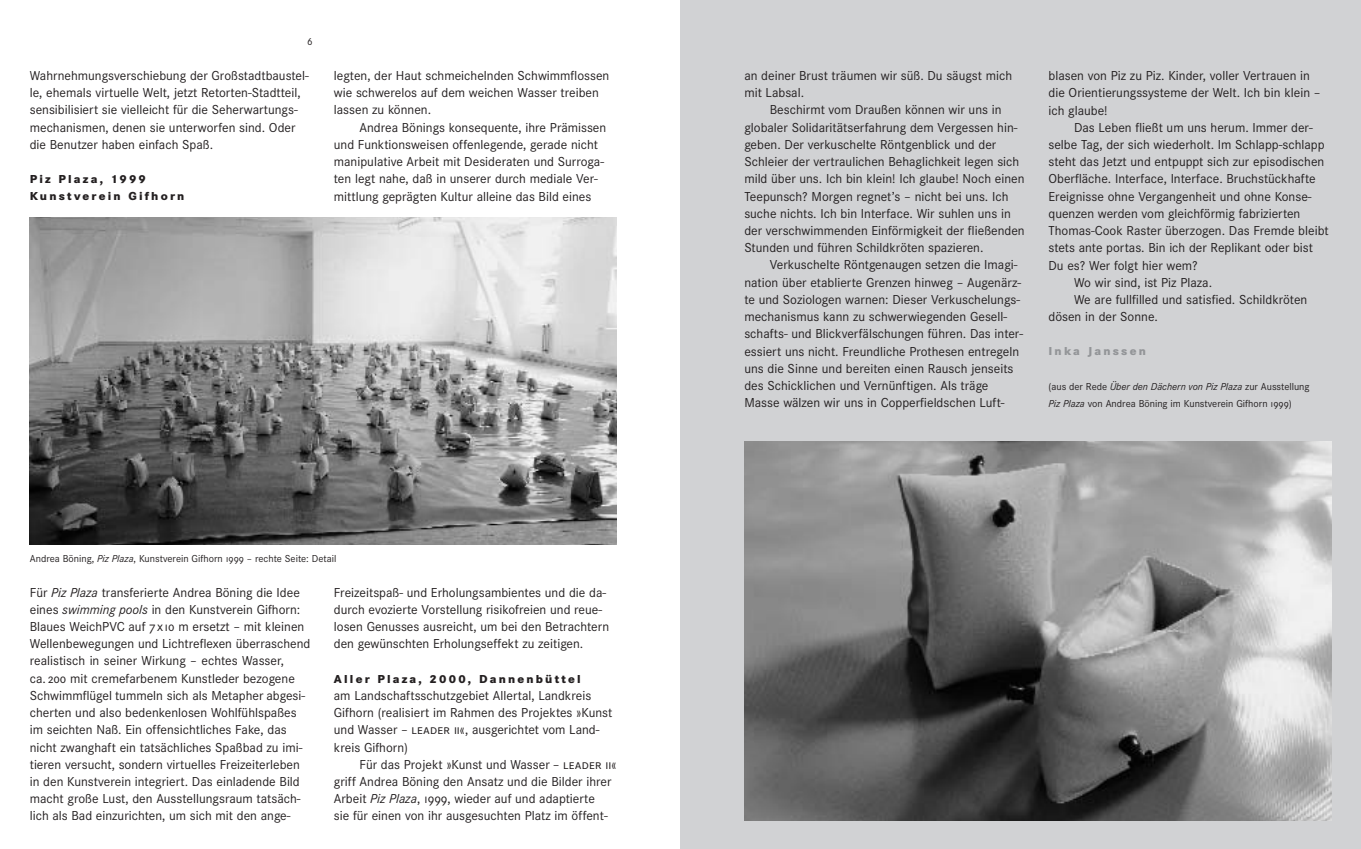
<style>
.page{position:relative;width:1361px;height:849px;background:#fff}
.page>*{position:absolute;margin:0;border:0;box-sizing:border-box;transform-origin:0 0}
.t1{font:13.5px/17.2px "Corporate S";color:#231f20}
.t2{font:800 12px/17.2px "Corporate S";letter-spacing:.185em;color:#231f20}
.t3{font:800 12px "Corporate S";letter-spacing:.185em;color:#939598}
.t4{font:10.5px/17.2px "Corporate S";color:#231f20}
.s1{font-style:italic}
.s2{font-family:"Corporate SSC"}
</style>
<div class="page">
<div style="left:680px;top:0;width:680px;height:849px;background:#d1d2d4"></div>
<img style="left:744px;top:442px;width:587px;height:379px">
<img style="left:30px;top:218px;width:587px;height:327px">
<p class="t4" style="left:307px;top:34px;width:7px">6</p>
<p class="t1" style="left:30px;top:68px;width:280px">Wahrnehmungsverschiebung der Großstadtbaustel&shy;le, ehemals virtuelle Welt, jetzt Retorten-Stadtteil, sensibilisiert sie vielleicht für die Seherwartungs&shy;mechanismen, denen sie unterworfen sind. Oder die Benutzer haben einfach Spaß.</p>
<p class="t2" style="left:30px;top:172px;width:156px">Piz Plaza, 1999<br>Kunstverein Gifhorn</p>
<p class="t1" style="left:334px;top:68px;width:277px">legten, der Haut schmeichelnden Schwimmflossen wie schwerelos auf dem weichen Wasser treiben lassen zu können.</p>
<p class="t1" style="left:334px;top:120px;width:274px;text-indent:26px">Andrea Bönings konsequente, ihre Prämissen und Funktionsweisen offenlegende, gerade nicht manipulative Arbeit mit Desideraten und Surroga&shy;ten legt nahe, daß in unserer durch mediale Ver&shy;mittlung geprägten Kultur alleine das Bild eines</p>
<p class="t4" style="left:30px;top:551px;width:308px">Andrea Böning, <span class="s1">Piz Plaza</span>, Kunstverein Gifhorn <span class="s2">1999 –</span> rechte Seite: Detail</p>
<p class="t1" style="left:30px;top:585px;width:282px">Für <span class="s1">Piz Plaza</span> transferierte Andrea Böning die Idee eines <span class="s1">swimming pools</span> in den Kunstverein Gifhorn:<br>Blaues WeichPVC auf <span class="s2">7</span> x <span class="s2">10</span> m ersetzt – mit kleinen Wellenbewegungen und Lichtreflexen überraschend realistisch in seiner Wirkung – echtes Wasser,<br>ca. <span class="s2">200</span> mit cremefarbenem Kunstleder bezogene Schwimmflügel tummeln sich als Metapher abgesi&shy;cherten und also bedenkenlosen Wohlfühlspaßes im seichten Naß. Ein offensichtliches Fake, das nicht zwanghaft ein tatsächliches Spaßbad zu imi&shy;tieren versucht, sondern virtuelles Freizeiterleben in den Kunstverein integriert. Das einladende Bild macht große Lust, den Ausstellungsraum tatsäch&shy;lich als Bad einzurichten, um sich mit den ange-</p>
<p class="t1" style="left:334px;top:585px;width:277px">Freizeitspaß- und Erholungsambientes und die da&shy;durch evozierte Vorstellung risikofreien und reue&shy;losen Genusses ausreicht, um bei den Betrachtern den gewünschten Erholungseffekt zu zeitigen.</p>
<p class="t2" style="left:334px;top:671px;width:248px">Aller Plaza, 2000, Dannenbüttel</p>
<p class="t1" style="left:334px;top:688px;width:280px">am Landschaftsschutzgebiet Allertal, Landkreis Gifhorn (realisiert im Rahmen des Projektes »Kunst und Wasser – <span class="s2">leader ii</span>«, ausgerichtet vom Land&shy;kreis Gifhorn)</p>
<p class="t1" style="left:334px;top:757px;width:284px;text-indent:26px">Für das Projekt »Kunst und Wasser – <span class="s2">leader ii</span>« griff Andrea Böning den Ansatz und die Bilder ihrer Arbeit <span class="s1">Piz Plaza</span>, <span class="s2">1999</span>, wieder auf und adaptierte<br>sie für einen von ihr ausgesuchten Platz im öffent-</p>
<p class="t1" style="left:744px;top:68px;width:269px">an deiner Brust träumen wir süß. Du säugst mich mit Labsal.</p>
<p class="t1" style="left:744px;top:103px;width:282px;text-indent:26px">Beschirmt vom Draußen können wir uns in globaler Solidaritätserfahrung dem Vergessen hin&shy;geben. Der verkuschelte Röntgenblick und der Schleier der vertraulichen Behaglichkeit legen sich mild über uns. Ich bin klein! Ich glaube! Noch einen Teepunsch? Morgen regnet’s – nicht bei uns. Ich suche nichts. Ich bin Interface. Wir suhlen uns in der verschwimmenden Einförmigkeit der fließenden Stunden und führen Schildkröten spazieren.</p>
<p class="t1" style="left:744px;top:258px;width:280px;text-indent:26px">Verkuschelte Röntgenaugen setzen die Imagi&shy;nation über etablierte Grenzen hinweg – Augenärz&shy;te und Soziologen warnen: Dieser Verkuschelungs&shy;mechanismus kann zu schwerwiegenden Gesell&shy;schafts- und Blickverfälschungen führen. Das inter&shy;essiert uns nicht. Freundliche Prothesen entregeln uns die Sinne und bereiten einen Rausch jenseits des Schicklichen und Vernünftigen. Als träge Masse wälzen wir uns in Copperfieldschen Luft-</p>
<p class="t1" style="left:1048px;top:68px;width:274px">blasen von Piz zu Piz. Kinder, voller Vertrauen in die Orientierungssysteme der Welt. Ich bin klein – ich glaube!</p>
<p class="t1" style="left:1074px;top:120px;width:240px">Das Leben fließt um uns herum. Immer der-</p>
<p class="t1" style="left:1048px;top:137px;width:277px">selbe Tag, der sich wiederholt. Im Schlapp-schlapp</p>
<p class="t1" style="left:1048px;top:154px;width:277px">steht das Jetzt und entpuppt sich zur episodischen</p>
<p class="t1" style="left:1048px;top:172px;width:269px">Oberfläche. Interface, Interface. Bruchstückhafte</p>
<p class="t1" style="left:1048px;top:189px;width:264px">Ereignisse ohne Vergangenheit und ohne Konse-</p>
<p class="t1" style="left:1048px;top:206px;width:253px">quenzen werden vom gleichförmig fabrizierten</p>
<p class="t1" style="left:1048px;top:223px;width:282px">Thomas-Cook Raster überzogen. Das Fremde bleibt</p>
<p class="t1" style="left:1048px;top:240px;width:266px">stets ante portas. Bin ich der Replikant oder bist</p>
<p class="t1" style="left:1048px;top:258px;width:151px">Du es? Wer folgt hier wem?</p>
<p class="t1" style="left:1074px;top:275px;width:140px">Wo wir sind, ist Piz Plaza.</p>
<p class="t1" style="left:1074px;top:292px;width:235px">We are fullfilled und satisfied. Schildkröten</p>
<p class="t1" style="left:1048px;top:309px;width:111px">dösen in der Sonne.</p>
<p class="t3" style="left:1048px;top:347px;width:99px">Inka Janssen</p>
<p class="t4" style="left:1048px;top:379px;width:263px">(aus der Rede <span class="s1">Über den Dächern von Piz Plaza</span> zur Ausstellung<br><span class="s1">Piz Plaza</span> von Andrea Böning im Kunstverein Gifhorn <span class="s2">1999</span>)</p>
</div>
